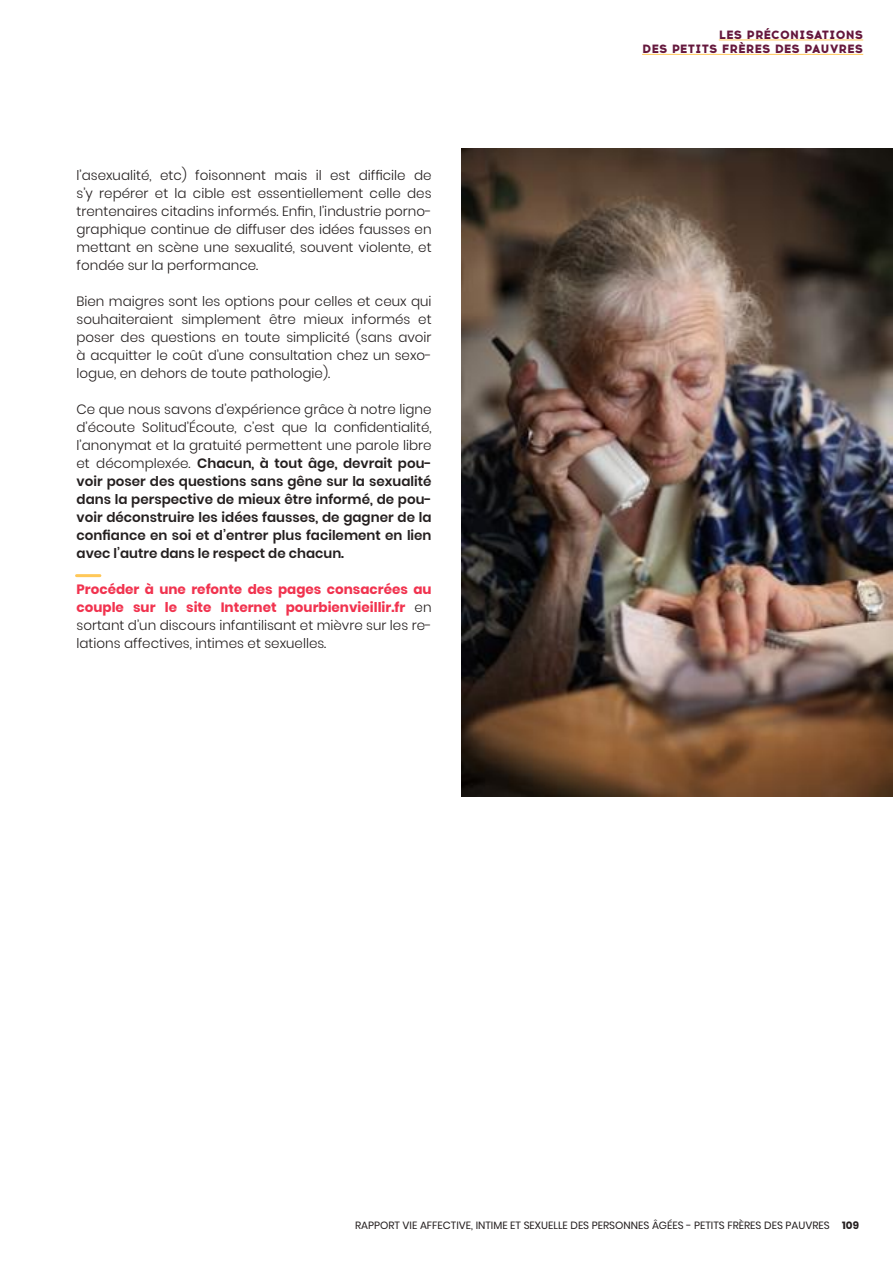
<style>
.page{position:relative;width:893px;height:1263px;background:#fff}
.page>*{position:absolute;margin:0;border:0;box-sizing:border-box;transform-origin:0 0}
.t1{font:300 13.5px/18px "Poppins";color:#241f1f;text-align:justify}
.t2{font:600 13.5px/18px "Poppins";color:#241f1f;text-align:justify}
.t3{font:800 12px/14.4px "Acrom";letter-spacing:.01em;color:#64173c;text-align:right}
.t4{font:10.5px "Poppins";color:#241f1f}
.s1{font-weight:300}
.s2{font-weight:700;color:#f1334f}
.s3{font-weight:700}
</style>
<div class="page">
<img style="left:461px;top:149px;width:432px;height:647px">
<hr style="left:77px;top:574px;width:23px;height:3px;background:#ffc858">
<hr style="left:719px;top:40px;width:144px;height:1px;background:#ffc858">
<hr style="left:642px;top:54px;width:221px;height:1px;background:#ffc858">
<p class="t1" style="left:77px;top:166px;width:357px">l’asexualité, etc) foisonnent mais il est difficile de s’y repérer et la cible est essentiellement celle des trentenaires citadins informés. Enfin, l’industrie porno&shy;graphique continue de diffuser des idées fausses en mettant en scène une sexualité, souvent violente, et fondée sur la performance.</p>
<p class="t1" style="left:77px;top:292px;width:357px">Bien maigres sont les options pour celles et ceux qui souhaiteraient simplement être mieux informés et poser des questions en toute simplicité (sans avoir à acquitter le coût d’une consultation chez un sexo&shy;logue, en dehors de toute pathologie).</p>
<p class="t2" style="left:77px;top:400px;width:357px"><span class="s1">Ce que nous savons d’expérience grâce à notre ligne d’écoute Solitud’Écoute, c’est que la confidentialité, l’anonymat et la gratuité permettent une parole libre et décomplexée.</span> Chacun, à tout âge, devrait pou&shy;voir poser des questions sans gêne sur la sexualité dans la perspective de mieux être informé, de pou&shy;voir déconstruire les idées fausses, de gagner de la confiance en soi et d’entrer plus facilement en lien avec l’autre dans le respect de chacun.</p>
<p class="t1" style="left:77px;top:580px;width:357px"><span class="s2">Procéder à une refonte des pages consacrées au couple sur le site Internet pourbienvieillir.fr</span> en sortant d’un discours infantilisant et mièvre sur les re&shy;lations affectives, intimes et sexuelles.</p>
<p class="t3" style="left:642px;top:27px;width:223px">LES PRÉCONISATIONS<br>DES PETITS FRÈRES DES PAUVRES</p>
<p class="t4" style="left:355px;top:1219px;width:505px">RAPPORT VIE AFFECTIVE, INTIME ET SEXUELLE DES PERSONNES ÂGÉES - PETITS FRÈRES DES PAUVRES <span class="s3">109</span></p>
</div>
